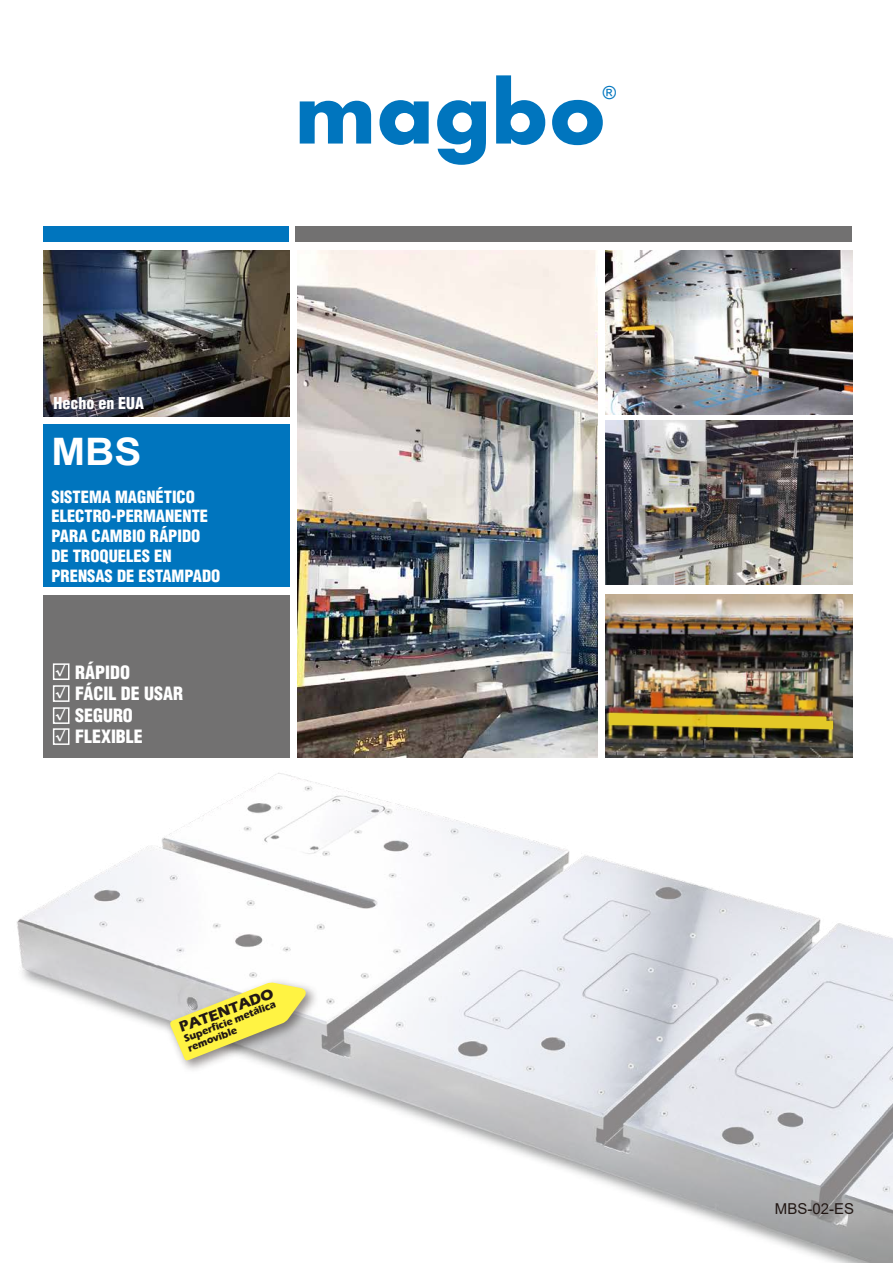
<style>
.page{position:relative;width:893px;height:1263px;background:#fff}
.page>*{position:absolute;margin:0;border:0;box-sizing:border-box;transform-origin:0 0}
.t1{font:700 37.8px "Arial";color:#fff;scale:1.07 1}
.t2{font:18px "Arial";color:#0075be}
.t3{font:900 condensed 17.85px/21.5px "Helvetica";color:#fff}
.t4{font:900 condensed 16.5px/19.8px "Helvetica";color:#fff}
.t5{font:900 condensed 15.9px "Helvetica";color:#fff}
.t6{font:700 15.15px "Eras ITC";color:#221815}
.t7{font:15px "Arial";color:#221815}
.t8{font:600 12.6px/21.6px "Lucida Sans";color:#fff}
.t9{font:700 10.35px/10.4px "Eras ITC";color:#221815}
</style>
<div class="page">
<img style="left:17px;top:773px;width:876px;height:490px">
<div style="left:43px;top:424px;width:247px;height:163px;background:#0075be"></div>
<div style="left:43px;top:595px;width:247px;height:163px;background:#727171"></div>
<div style="left:43px;top:227px;width:245px;height:15px;background:#0075be"></div>
<div style="left:295px;top:227px;width:557px;height:15px;background:#727171"></div>
<div style="left:53px;top:663px;width:16px;height:17px;border:2px solid #fff"></div>
<div style="left:53px;top:685px;width:16px;height:17px;border:2px solid #fff"></div>
<div style="left:53px;top:707px;width:16px;height:17px;border:2px solid #fff"></div>
<div style="left:53px;top:728px;width:16px;height:17px;border:2px solid #fff"></div>
<svg style="left:300px;top:101px;width:71px;height:43px"></svg>
<svg style="left:379px;top:100px;width:50px;height:45px"></svg>
<svg style="left:437px;top:100px;width:49px;height:65px"></svg>
<svg style="left:496px;top:75px;width:49px;height:70px"></svg>
<svg style="left:552px;top:100px;width:51px;height:45px"></svg>
<img style="left:43px;top:250px;width:247px;height:166px">
<img style="left:606px;top:250px;width:246px;height:164px">
<img style="left:606px;top:594px;width:247px;height:164px">
<img style="left:297px;top:250px;width:301px;height:508px">
<svg style="left:609px;top:713px;width:84px;height:13px"></svg>
<svg style="left:708px;top:715px;width:125px;height:14px"></svg>
<img style="left:606px;top:421px;width:247px;height:163px">
<img style="left:161px;top:974px;width:162px;height:103px">
<svg style="left:170px;top:982px;width:136px;height:80px"></svg>
<p class="t5" style="left:54px;top:393px;width:92px">Hecho en EUA</p>
<h1 class="t1" style="left:51px;top:425px;width:86px">MBS</h1>
<p class="t4" style="left:51px;top:486px;width:171px">SISTEMA MAGNÉTICO<br>ELECTRO-PERMANENTE<br>PARA CAMBIO RÁPIDO<br>DE TROQUELES EN<br>PRENSAS DE ESTAMPADO</p>
<p class="t8" style="left:56px;top:659px;width:17px;rotate:5deg">√ √ √ √</p>
<p class="t3" style="left:75px;top:661px;width:109px">RÁPIDO<br>FÁCIL DE USAR<br>SEGURO<br>FLEXIBLE</p>
<p class="t6" style="left:177px;top:1020px;width:101px;rotate:-21deg">PATENTADO</p>
<p class="t9" style="left:182px;top:1034px;width:99px;rotate:-21deg">Superficie metálica removible</p>
<p class="t2" style="left:603px;top:80px;width:15px">®</p>
<p class="t7" style="left:775px;top:1198px;width:81px">MBS-02-ES</p>
</div>
